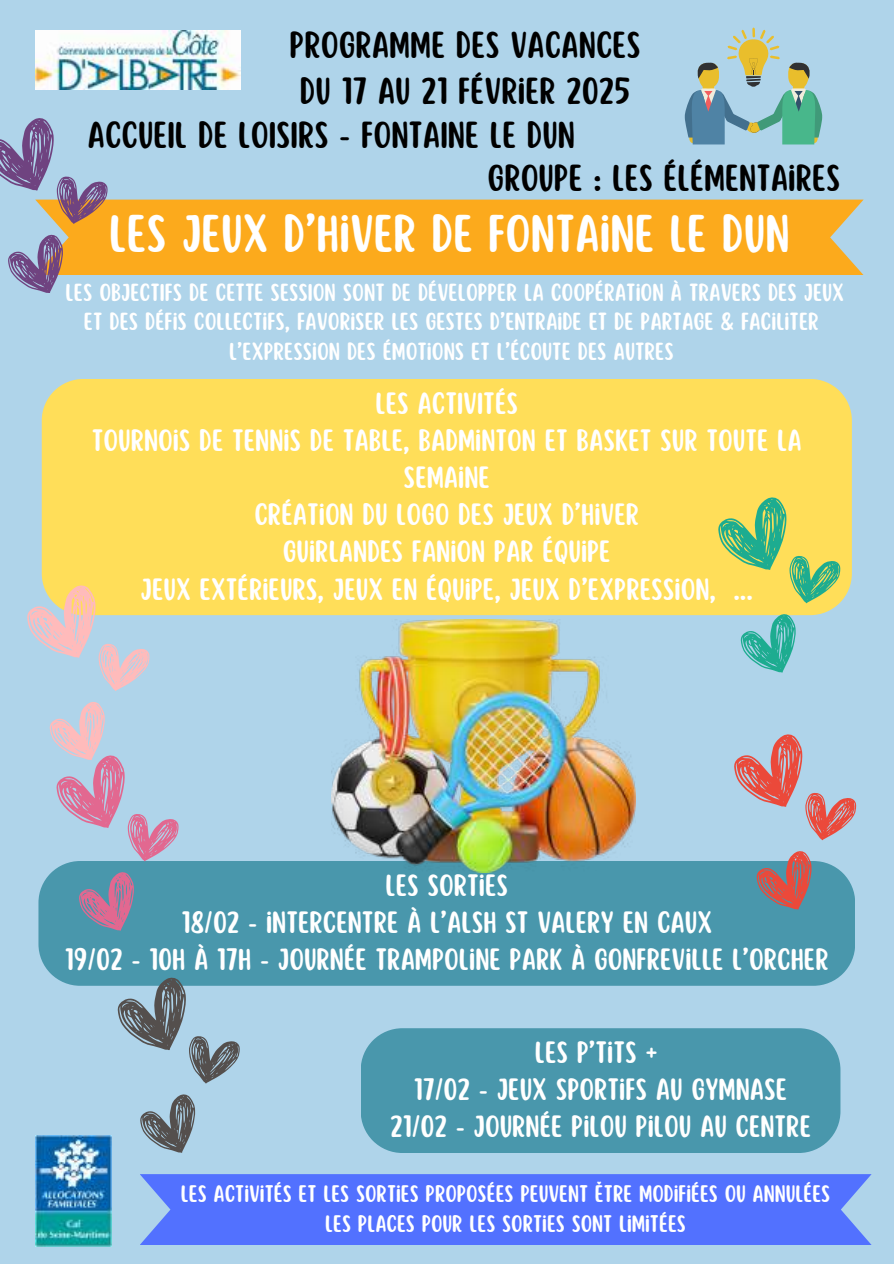
<style>
.page{position:relative;width:894px;height:1264px;background:#fff}
.page>*{position:absolute;margin:0;border:0;box-sizing:border-box;transform-origin:0 0}
.t1{font:46.5px "Scripter";color:#fff}
.t2{font:33px/46.2px "Scripter";color:#000;text-align:center}
.t3{font:27px/37.2px "Scripter";color:#fff;text-align:center}
.t4{font:21.6px/29.2px "Scripter";color:#fff;text-align:center}
.t5{font:21px/29.2px "Scripter";color:#fff;text-align:center}
</style>
<div class="page">
<div style="left:0;top:0;width:893px;height:1263px;background:#afd4ea"></div>
<div style="left:38px;top:861px;width:816px;height:124px;background:#4997ac"></div>
<div style="left:42px;top:379px;width:809px;height:236px;background:#ffde59"></div>
<div style="left:140px;top:1174px;width:731px;height:70px;background:#5271ff"></div>
<img style="left:35px;top:31px;width:205px;height:58px">
<img style="left:35px;top:1135px;width:77px;height:111px">
<div style="left:57px;top:199px;width:806px;height:76px;background:#fcaa1c"></div>
<svg style="left:684px;top:27px;width:137px;height:117px"></svg>
<svg style="left:27px;top:584px;width:122px;height:107px"></svg>
<svg style="left:140px;top:1094px;width:55px;height:58px"></svg>
<svg style="left:118px;top:976px;width:122px;height:107px"></svg>
<svg style="left:79px;top:871px;width:55px;height:59px"></svg>
<svg style="left:50px;top:702px;width:128px;height:159px"></svg>
<svg style="left:740px;top:613px;width:55px;height:59px"></svg>
<svg style="left:718px;top:496px;width:122px;height:107px"></svg>
<svg style="left:756px;top:851px;width:55px;height:58px"></svg>
<svg style="left:734px;top:734px;width:122px;height:106px"></svg>
<svg style="left:8px;top:234px;width:55px;height:59px"></svg>
<svg style="left:0;top:118px;width:108px;height:106px"></svg>
<img style="left:331px;top:619px;width:304px;height:253px">
<div style="left:361px;top:1028px;width:479px;height:124px;background:#4997ac"></div>
<p class="t2" style="left:289px;top:23px;width:352px">PROGRAMME DES VACANCES<br>DU 17 AU 21 FÉVRIER 2025</p>
<p class="t2" style="left:88px;top:113px;width:489px">ACCUEIL DE LOISIRS - FONTAINE LE DUN</p>
<p class="t2" style="left:487px;top:156px;width:354px">GROUPE : LES ÉLÉMENTAIRES</p>
<h1 class="t1" style="left:109px;top:211px;width:681px">LES JEUX D’HIVER DE FONTAINE LE DUN</h1>
<p class="t4" style="left:66px;top:279px;width:780px">LES OBJECTIFS DE CETTE SESSION SONT DE DÉVELOPPER LA COOPÉRATION À TRAVERS DES JEUX<br>ET DES DÉFIS COLLECTIFS, FAVORISER LES GESTES D’ENTRAIDE ET DE PARTAGE &amp; FACILITER<br>L’EXPRESSION DES ÉMOTIONS ET L’ÉCOUTE DES AUTRES</p>
<p class="t3" style="left:92px;top:386px;width:711px">LES ACTIVITÉS<br>TOURNOIS DE TENNIS DE TABLE, BADMINTON ET BASKET SUR TOUTE LA SEMAINE<br>CRÉATION DU LOGO DES JEUX D’HIVER<br>GUIRLANDES FANION PAR ÉQUIPE<br>JEUX EXTÉRIEURS, JEUX EN ÉQUIPE, JEUX D’EXPRESSION, ...</p>
<p class="t3" style="left:65px;top:867px;width:765px">LES SORTIES<br>18/02 - INTERCENTRE À L’ALSH ST VALERY EN CAUX<br>19/02 - 10H À 17H - JOURNÉE TRAMPOLINE PARK À GONFREVILLE L’ORCHER</p>
<p class="t3" style="left:390px;top:1035px;width:422px">LES P’TITS +<br>17/02 - JEUX SPORTIFS AU GYMNASE<br>21/02 - JOURNÉE PILOU PILOU AU CENTRE</p>
<p class="t5" style="left:181px;top:1180px;width:650px">LES ACTIVITÉS ET LES SORTIES PROPOSÉES PEUVENT ÊTRE MODIFIÉES OU ANNULÉES<br>LES PLACES POUR LES SORTIES SONT LIMITÉES</p>
</div>
